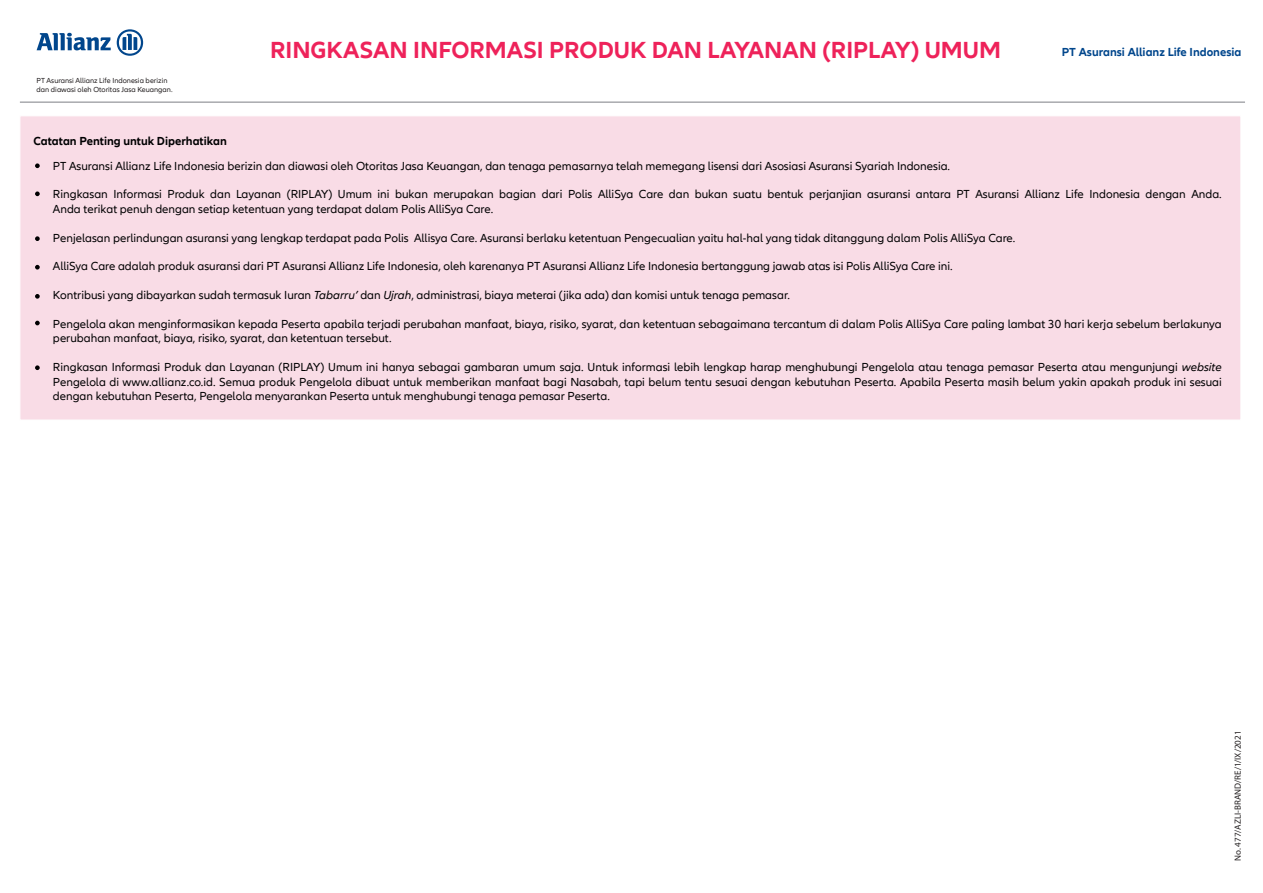
<style>
.page{position:relative;width:1263px;height:893px;background:#fff}
.page>*{position:absolute;margin:0;border:0;box-sizing:border-box;transform-origin:0 0}
.t1{font:700 24px "Allianz Neo";color:#ee225a}
.t2{font:12px/14.4px "Allianz Neo";color:#000001}
.t3{font:700 12px "Allianz Neo";color:#000001}
.t4{font:700 12px "Allianz Neo";color:#01468c}
.t5{font:9px "Myriad Pro";color:#231f20}
.t6{font:7.5px/9px "Allianz Neo";color:#231f20}
.s1{font-style:italic}
</style>
<div class="page">
<hr style="left:20px;top:101px;width:1225px;height:2px;background:#a8a9ad">
<svg style="left:37px;top:33px;width:74px;height:17px"></svg>
<svg style="left:117px;top:29px;width:26px;height:27px"></svg>
<div style="left:20px;top:115px;width:1221px;height:305px;background:#f9dce6;border:1px solid #fff"></div>
<svg style="left:35px;top:191px;width:5px;height:5px"></svg>
<svg style="left:35px;top:321px;width:5px;height:4px"></svg>
<svg style="left:35px;top:365px;width:5px;height:5px"></svg>
<svg style="left:35px;top:236px;width:5px;height:5px"></svg>
<svg style="left:35px;top:265px;width:5px;height:5px"></svg>
<svg style="left:35px;top:294px;width:5px;height:5px"></svg>
<svg style="left:35px;top:163px;width:5px;height:5px"></svg>
<p class="t6" style="left:37px;top:76px;width:138px">PT Asuransi Allianz Life Indonesia berizin dan diawasi oleh Otoritas Jasa Keuangan.</p>
<h1 class="t1" style="left:270px;top:36px;width:732px">RINGKASAN INFORMASI PRODUK DAN LAYANAN (RIPLAY) UMUM</h1>
<p class="t4" style="left:1062px;top:45px;width:181px">PT Asuransi Allianz Life Indonesia</p>
<p class="t3" style="left:34px;top:134px;width:195px">Catatan Penting untuk Diperhatikan</p>
<p class="t2" style="left:53px;top:159px;width:899px">PT Asuransi Allianz Life Indonesia berizin dan diawasi oleh Otoritas Jasa Keuangan, dan tenaga pemasarnya telah memegang lisensi dari Asosiasi Asuransi Syariah Indonesia.</p>
<p class="t2" style="left:53px;top:188px;width:1170px">Ringkasan Informasi Produk dan Layanan (RIPLAY) Umum ini bukan merupakan bagian dari Polis AlliSya Care dan bukan suatu bentuk perjanjian asuransi antara PT Asuransi Allianz Life Indonesia dengan Anda.<br>Anda terikat penuh dengan setiap ketentuan yang terdapat dalam Polis AlliSya Care.</p>
<p class="t2" style="left:53px;top:231px;width:964px">Penjelasan perlindungan asuransi yang lengkap terdapat pada Polis Allisya Care. Asuransi berlaku ketentuan Pengecualian yaitu hal-hal yang tidak ditanggung dalam Polis AlliSya Care.</p>
<p class="t2" style="left:53px;top:260px;width:901px">AlliSya Care adalah produk asuransi dari PT Asuransi Allianz Life Indonesia, oleh karenanya PT Asuransi Allianz Life Indonesia bertanggung jawab atas isi Polis AlliSya Care ini.</p>
<p class="t2" style="left:53px;top:288px;width:738px">Kontribusi yang dibayarkan sudah termasuk Iuran <span class="s1">Tabarru’</span> dan <span class="s1">Ujrah</span>, administrasi, biaya meterai (jika ada) dan komisi untuk tenaga pemasar.</p>
<p class="t2" style="left:53px;top:317px;width:1170px">Pengelola akan menginformasikan kepada Peserta apabila terjadi perubahan manfaat, biaya, risiko, syarat, dan ketentuan sebagaimana tercantum di dalam Polis AlliSya Care paling lambat 30 hari kerja sebelum berlakunya perubahan manfaat, biaya, risiko, syarat, dan ketentuan tersebut.</p>
<p class="t2" style="left:53px;top:360px;width:1170px;text-align:justify">Ringkasan Informasi Produk dan Layanan (RIPLAY) Umum ini hanya sebagai gambaran umum saja. Untuk informasi lebih lengkap harap menghubungi Pengelola atau tenaga pemasar Peserta atau mengunjungi <span class="s1">website </span>Pengelola di www.allianz.co.id. Semua produk Pengelola dibuat untuk memberikan manfaat bagi Nasabah, tapi belum tentu sesuai dengan kebutuhan Peserta. Apabila Peserta masih belum yakin apakah produk ini sesuai dengan kebutuhan Peserta, Pengelola menyarankan Peserta untuk menghubungi tenaga pemasar Peserta.</p>
<p class="t5" style="left:1232px;top:861px;width:132px;rotate:-90deg">No. 477/AZLI-BRAND/RE/1/IX/2021</p>
</div>
